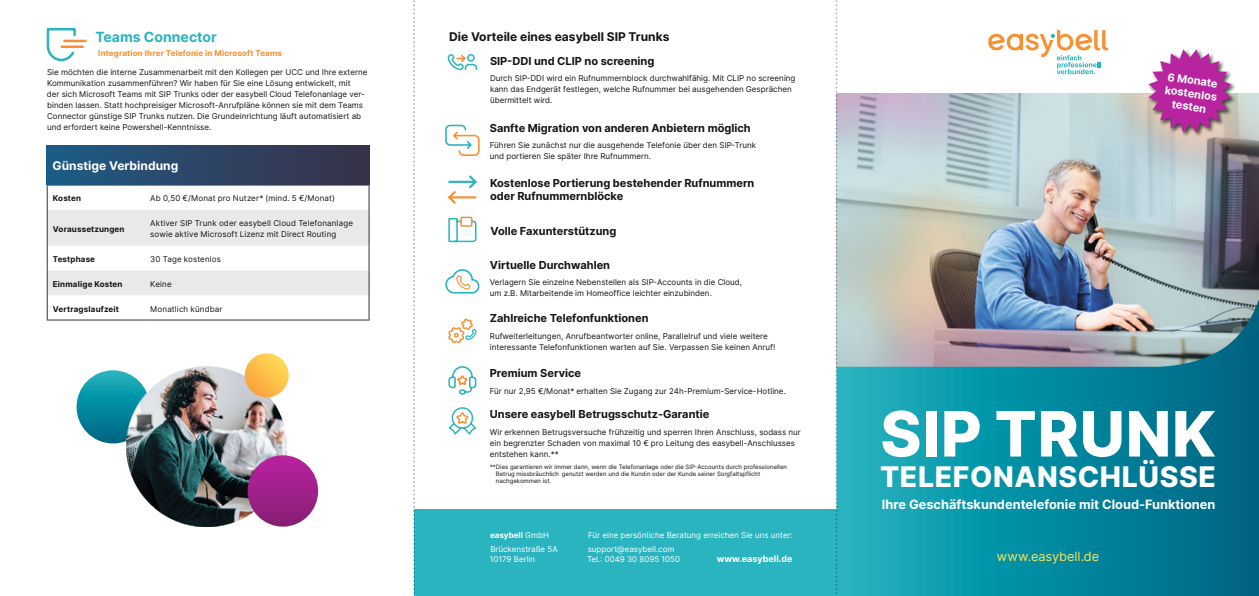
<style>
.page{position:relative;width:1259px;height:596px;background:#fff}
.page>*{position:absolute;margin:0;border:0;box-sizing:border-box;transform-origin:0 0}
.t1{font:800 62.5px "Inter";letter-spacing:.01em;color:#fff}
.t2{font:800 28.4px "Inter";letter-spacing:.02em;color:#fff}
.t3{font:700 14px "Inter";color:#29b4bf}
.t4{font:700 12.8px "Inter";color:#fff}
.t5{font:12.8px "Inter";letter-spacing:-.005em;color:#fce35e}
.t6{font:700 12px "Inter";color:#131413}
.t7{font:700 12px "Inter";letter-spacing:.005em;color:#fff}
.Head{font:700 11px "Inter";color:#131413}
.t8{font:700 11px "Inter";color:#fff}
.t9{font:700 9px "Inter";color:#fff}
.Text{font:8px/11px "Inter";letter-spacing:.005em;color:#131413}
.t10{font:8px "Inter";color:#fff}
.t11{font:700 8px "Inter";letter-spacing:.02em;color:#131413}
.t12{font:700 8px "Inter";letter-spacing:.02em;color:#f89031}
.t13{font:700 8px "Inter";color:#fff}
.Text-2{font:6px/7px "Inter";letter-spacing:.005em;color:#131413}
.s1{font-weight:400}
</style>
<div class="page">
<div style="left:414px;top:509px;width:422px;height:86px;background:#29b4bf"></div>
<img style="left:837px;top:93px;width:422px;height:206px">
<div style="left:1147px;top:48px;width:89px;height:89px;background:#131413;opacity:.75"></div>
<svg style="left:1148px;top:49px;width:83px;height:83px;background:#c060ac"></svg>
<svg style="left:448px;top:175px;width:29px;height:29px"></svg>
<svg style="left:448px;top:318px;width:29px;height:26px"></svg>
<svg style="left:448px;top:366px;width:29px;height:29px"></svg>
<svg style="left:837px;top:299px;width:422px;height:296px;background:#2990a3"></svg>
<svg style="left:413px;top:0;width:2px;height:596px"></svg>
<svg style="left:835px;top:0;width:2px;height:596px"></svg>
<svg style="left:447px;top:54px;width:31px;height:17px"></svg>
<svg style="left:445px;top:124px;width:35px;height:32px"></svg>
<svg style="left:448px;top:216px;width:29px;height:27px"></svg>
<svg style="left:445px;top:269px;width:35px;height:25px"></svg>
<svg style="left:448px;top:407px;width:28px;height:28px"></svg>
<svg style="left:77px;top:370px;width:73px;height:73px;background:#088ca1"></svg>
<hr style="left:47px;top:184px;width:101px;height:1px;background:#332f44">
<hr style="left:148px;top:184px;width:221px;height:1px;background:#332f44">
<svg style="left:47px;top:185px;width:322px;height:134px"></svg>
<hr style="left:47px;top:319px;width:101px;height:1px;background:#332f44">
<hr style="left:148px;top:319px;width:221px;height:1px;background:#332f44">
<img style="left:127px;top:366px;width:160px;height:160px">
<svg style="left:248px;top:455px;width:70px;height:71px;background:#ae499e"></svg>
<svg style="left:245px;top:353px;width:44px;height:44px;background:#fdc04b"></svg>
<svg style="left:46px;top:28px;width:31px;height:34px"></svg>
<hr style="left:64px;top:40px;width:22px;height:2px;background:#f89031">
<hr style="left:62px;top:45px;width:21px;height:3px;background:#f89031">
<div style="left:47px;top:145px;width:322px;height:39px;background:linear-gradient(to right,#1e5c85,#393048)"></div>
<svg style="left:988px;top:30px;width:120px;height:44px"></svg>
<p class="t3" style="left:95px;top:27px;width:123px">Teams Connector</p>
<p class="t12" style="left:98px;top:47px;width:185px">Integration Ihrer Telefonie in Microsoft Teams</p>
<p class="Text" style="left:47px;top:67px;width:322px">Sie möchten die interne Zusammenarbeit mit den Kollegen per UCC und Ihre externe Kommunikation zusammenführen? Wir haben für Sie eine Lösung entwickelt, mit<br>der sich Microsoft Teams mit SIP Trunks oder der easybell Cloud Telefonanlage ver&shy;binden lassen. Statt hochpreisiger Microsoft-Anrufpläne können sie mit dem Teams Connector günstige SIP Trunks nutzen. Die Grundeinrichtung läuft automatisiert ab und erfordert keine Powershell-Kenntnisse.</p>
<p class="t7" style="left:52px;top:157px;width:127px">Günstige Verbindung</p>
<p class="t11" style="left:53px;top:192px;width:30px">Kosten</p>
<p class="Text" style="left:150px;top:193px;width:186px">Ab 0,50 €/Monat pro Nutzer* (mind. 5 €/Monat)</p>
<p class="t11" style="left:53px;top:223px;width:73px">Voraussetzungen</p>
<p class="Text" style="left:150px;top:217px;width:204px">Aktiver SIP Trunk oder easybell Cloud Telefonanlage sowie aktive Microsoft Lizenz mit Direct Routing</p>
<p class="t11" style="left:53px;top:253px;width:44px">Testphase</p>
<p class="Text" style="left:150px;top:253px;width:72px">30 Tage kostenlos</p>
<p class="t11" style="left:53px;top:278px;width:71px">Einmalige Kosten</p>
<p class="Text" style="left:150px;top:278px;width:23px">Keine</p>
<p class="t11" style="left:53px;top:302px;width:68px">Vertragslaufzeit</p>
<p class="Text" style="left:150px;top:303px;width:74px">Monatlich kündbar</p>
<p class="t6" style="left:449px;top:28px;width:222px">Die Vorteile eines easybell SIP Trunks</p>
<p class="Head" style="left:490px;top:53px;width:166px">SIP-DDI und CLIP no screening</p>
<p class="Text" style="left:490px;top:73px;width:307px">Durch SIP-DDI wird ein Rufnummernblock durchwahlfähig. Mit CLIP no screening kann das Endgerät festlegen, welche Rufnummer bei ausgehenden Gesprächen übermittelt wird.</p>
<p class="Head" style="left:490px;top:120px;width:262px">Sanfte Migration von anderen Anbietern möglich</p>
<p class="Text" style="left:490px;top:140px;width:268px">Führen Sie zunächst nur die ausgehende Telefonie über den SIP-Trunk und portieren Sie später Ihre Rufnummern.</p>
<p class="Head" style="left:490px;top:175px;width:266px">Kostenlose Portierung bestehender Rufnummern</p>
<p class="Head" style="left:490px;top:188px;width:135px">oder Rufnummernblöcke</p>
<p class="Head" style="left:490px;top:222px;width:127px">Volle Faxunterstützung</p>
<p class="Head" style="left:490px;top:256px;width:122px">Virtuelle Durchwahlen</p>
<p class="Text" style="left:490px;top:276px;width:254px">Verlagern Sie einzelne Nebenstellen als SIP-Accounts in die Cloud, um z.B. Mitarbeitende im Homeoffice leichter einzubinden.</p>
<p class="Head" style="left:490px;top:310px;width:160px">Zahlreiche Telefonfunktionen</p>
<p class="Text" style="left:490px;top:330px;width:287px">Rufweiterleitungen, Anrufbeantworter online, Parallelruf und viele weitere interessante Telefonfunktionen warten auf Sie. Verpassen Sie keinen Anruf!</p>
<p class="Head" style="left:490px;top:365px;width:93px">Premium Service</p>
<p class="Text" style="left:490px;top:385px;width:297px">Für nur 2,95 €/Monat* erhalten Sie Zugang zur 24h-Premium-Service-Hotline.</p>
<p class="Head" style="left:490px;top:405px;width:221px">Unsere easybell Betrugsschutz-Garantie</p>
<p class="Text" style="left:490px;top:425px;width:312px">Wir erkennen Betrugsversuche frühzeitig und sperren Ihren Anschluss, sodass nur ein begrenzter Schaden von maximal 10 € pro Leitung des easybell-Anschlusses entstehen kann.**</p>
<p class="Text-2" style="left:496px;top:463px;width:293px;text-indent:-6px">**Dies garantieren wir immer dann, wenn die Telefonanlage oder die SIP-Accounts durch professionellen<br>Betrug missbräuchlich genutzt werden und die Kundin oder der Kunde seiner Sorgfaltspflicht nachgekommen ist.</p>
<p class="t10" style="left:588px;top:529px;width:206px">Für eine persönliche Beratung erreichen Sie uns unter:</p>
<p class="t10" style="left:588px;top:543px;width:88px">support@easybell.com</p>
<p class="t10" style="left:587px;top:552px;width:95px">Tel.: 0049 30 8095 1050</p>
<p class="t13" style="left:490px;top:529px;width:60px">easybell <span class="s1">GmbH</span></p>
<p class="t10" style="left:490px;top:543px;width:69px">Brückenstraße 5A</p>
<p class="t10" style="left:490px;top:552px;width:47px">10179 Berlin</p>
<p class="t9" style="left:717px;top:551px;width:77px">www.easybell.de</p>
<p class="t8" style="left:1168px;top:69px;width:52px;rotate:8deg">6 Monate</p>
<p class="t8" style="left:1166px;top:82px;width:54px;rotate:8deg">kostenlos</p>
<p class="t8" style="left:1173px;top:96px;width:36px;rotate:8deg">testen</p>
<p class="t1" style="left:880px;top:388px;width:337px">SIP TRUNK</p>
<p class="t2" style="left:880px;top:455px;width:337px">TELEFONANSCHLÜSSE</p>
<p class="t4" style="left:882px;top:495px;width:335px">Ihre Geschäftskundentelefonie mit Cloud-Funktionen</p>
<p class="t5" style="left:997px;top:547px;width:104px">www.easybell.de</p>
</div>
